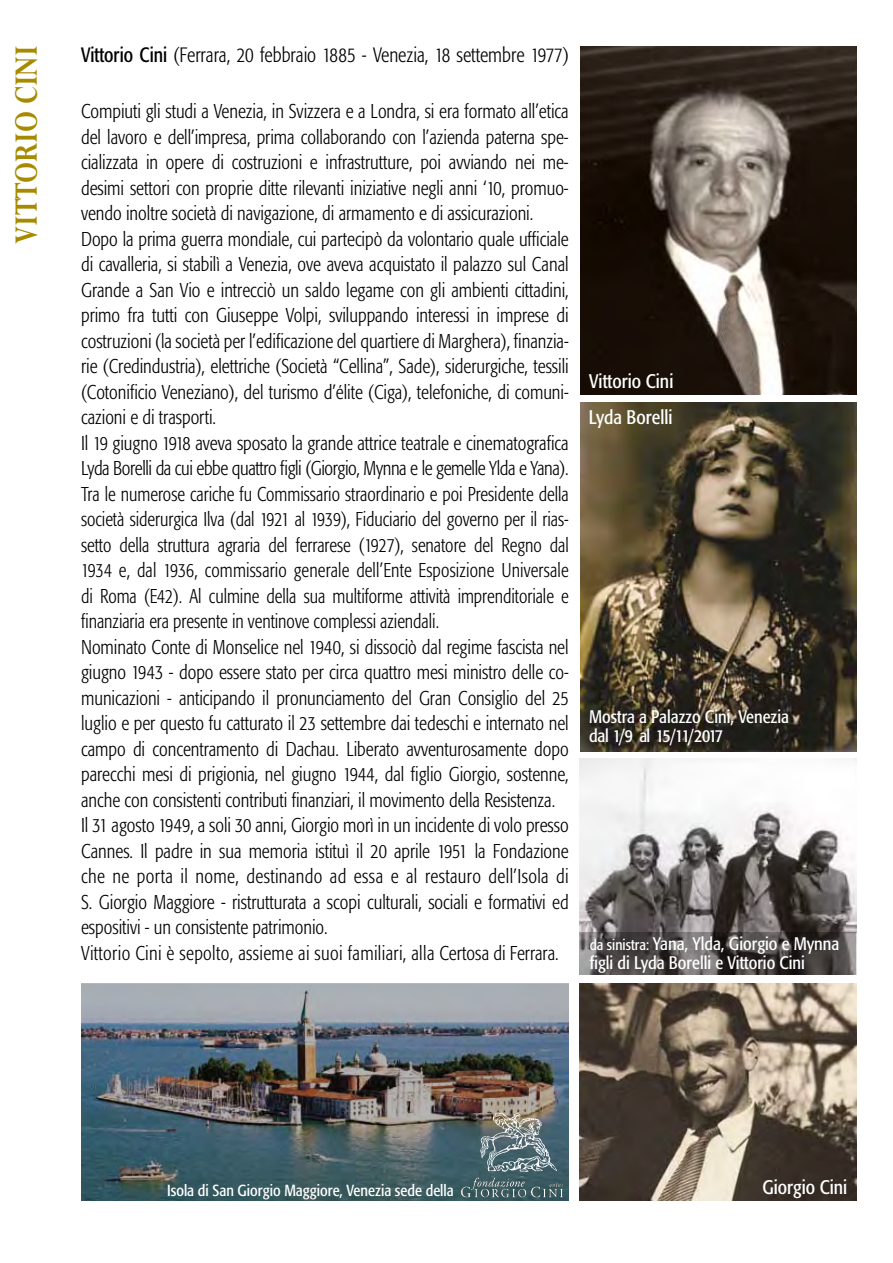
<style>
.page{position:relative;width:893px;height:1263px;background:#fff}
.page>*{position:absolute;margin:0;border:0;box-sizing:border-box;transform-origin:0 0}
.t1{font:700 36.6px "Perpetua";color:#a88a00;scale:.8 1}
.t2{font:300 condensed 20.55px "Formata";color:#000;scale:.95 1}
.t3{font:300 condensed 19.8px/25.5px "Formata";color:#000;scale:.95 1}
.t4{font:condensed 19.5px/36.3px "Formata";color:#fff}
.t5{font:condensed 18px/18.5px "Formata";color:#fff}
.t6{font:condensed 15.9px "Formata";color:#fff}
.s1{font-weight:400}
.s2{font-size:15px}
</style>
<div class="page">
<img style="left:580px;top:46px;width:276px;height:349px">
<img style="left:579px;top:983px;width:277px;height:217px">
<img style="left:579px;top:758px;width:277px;height:174px">
<svg style="left:579px;top:932px;width:277px;height:42px;background:#4f4a4a"></svg>
<img style="left:580px;top:403px;width:276px;height:348px">
<img style="left:81px;top:983px;width:488px;height:217px">
<img style="left:459px;top:1177px;width:105px;height:23px">
<img style="left:480px;top:1110px;width:78px;height:62px">
<h1 class="t1" style="left:3px;top:244px;width:246px;rotate:-90deg">VITTORIO CINI</h1>
<p class="t2" style="left:81px;top:43px;width:515px"><span class="s1">Vittorio Cini</span> (Ferrara, 20 febbraio 1885 - Venezia, 18 settembre 1977)</p>
<p class="t3" style="left:81px;top:99px;width:515px">Compiuti gli studi a Venezia, in Svizzera e a Londra, si era formato all’etica del lavoro e dell’impresa, prima collaborando con l’azienda paterna spe&shy;cializzata in opere di costruzioni e infrastrutture, poi avviando nei me&shy;desimi settori con proprie ditte rilevanti iniziative negli anni ‘10, promuo&shy;vendo inoltre società di navigazione, di armamento e di assicurazioni.<br>Dopo la prima guerra mondiale, cui partecipò da volontario quale ufficiale di cavalleria, si stabilì a Venezia, ove aveva acquistato il palazzo sul Canal Grande a San Vio e intrecciò un saldo legame con gli ambienti cittadini, primo fra tutti con Giuseppe Volpi, sviluppando interessi in imprese di costruzioni (la società per l’edificazione del quartiere di Marghera), finanzia&shy;rie (Credindustria), elettriche (Società “Cellina”, Sade), siderurgiche, tessili (Cotonificio Veneziano), del turismo d’élite (Ciga), telefoniche, di comuni&shy;cazioni e di trasporti.<br>Il 19 giugno 1918 aveva sposato la grande attrice teatrale e cinematografica Lyda Borelli da cui ebbe quattro figli (Giorgio, Mynna e le gemelle Ylda e Yana).<br>Tra le numerose cariche fu Commissario straordinario e poi Presidente della società siderurgica Ilva (dal 1921 al 1939), Fiduciario del governo per il rias&shy;setto della struttura agraria del ferrarese (1927), senatore del Regno dal 1934 e, dal 1936, commissario generale dell’Ente Esposizione Universale di Roma (E42). Al culmine della sua multiforme attività imprenditoriale e finanziaria era presente in ventinove complessi aziendali.<br>Nominato Conte di Monselice nel 1940, si dissociò dal regime fascista nel giugno 1943 - dopo essere stato per circa quattro mesi ministro delle co&shy;municazioni - anticipando il pronunciamento del Gran Consiglio del 25 luglio e per questo fu catturato il 23 settembre dai tedeschi e internato nel campo di concentramento di Dachau. Liberato avventurosamente dopo parecchi mesi di prigionia, nel giugno 1944, dal figlio Giorgio, sostenne, anche con consistenti contributi finanziari, il movimento della Resistenza.<br>Il 31 agosto 1949, a soli 30 anni, Giorgio morì in un incidente di volo presso Cannes. Il padre in sua memoria istituì il 20 aprile 1951 la Fondazione che ne porta il nome, destinando ad essa e al restauro dell’Isola di S. Giorgio Maggiore - ristrutturata a scopi culturali, sociali e formativi ed espositivi - un consistente patrimonio.<br>Vittorio Cini è sepolto, assieme ai suoi familiari, alla Certosa di Ferrara.</p>
<p class="t4" style="left:589px;top:363px;width:86px">Vittorio Cini<br>Lyda Borelli</p>
<p class="t5" style="left:589px;top:708px;width:201px">Mostra a Palazzo Cini, Venezia dal 1/9 al 15/11/2017</p>
<p class="t5" style="left:590px;top:935px;width:251px"><span class="s2">da sinistra:</span> Yana, Ylda, Giorgio e Mynna figli di Lyda Borelli e Vittorio Cini</p>
<p class="t6" style="left:167px;top:1181px;width:288px">Isola di San Giorgio Maggiore, Venezia sede della</p>
<p class="t4" style="left:762px;top:1169px;width:86px">Giorgio Cini</p>
</div>
